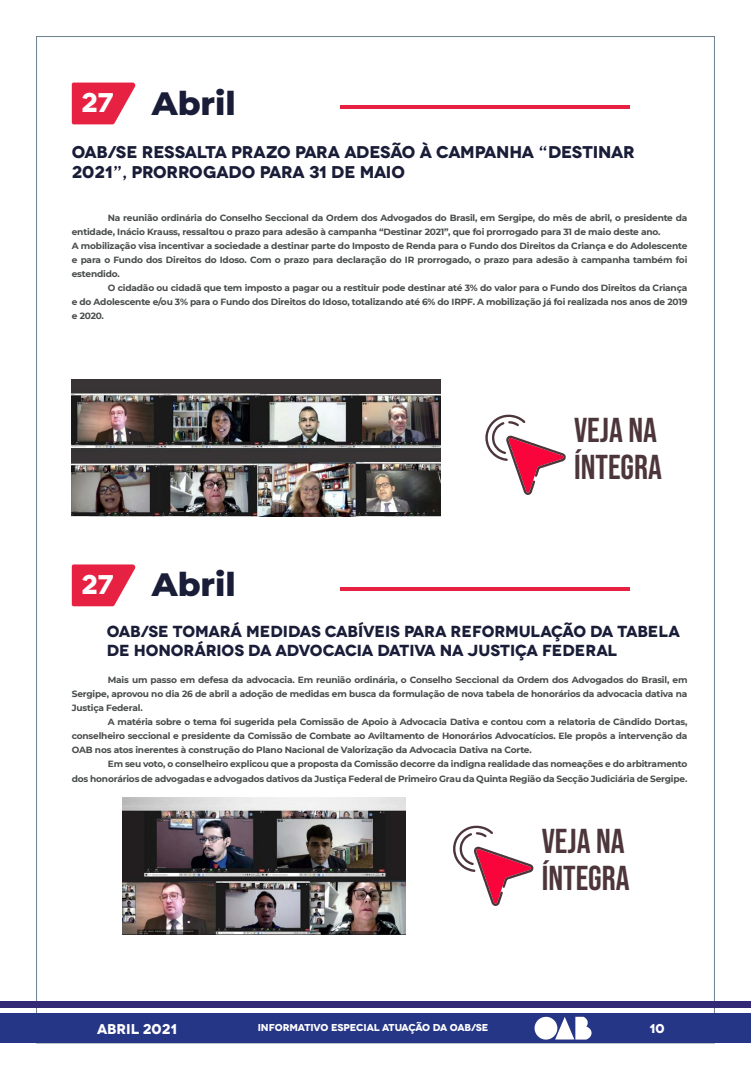
<style>
.page{position:relative;width:751px;height:1078px;background:#fff}
.page>*{position:absolute;margin:0;border:0;box-sizing:border-box;transform-origin:0 0}
.t1{font:34.5px/37.2px "Bebas Neue";color:#4d363b}
.t2{font:800 33px "Montserrat";color:#191d38}
.t3{font:700 17px/20.4px "Novecentowide";letter-spacing:-.02em;color:#191d38}
.t4{font:700 16px/19.2px "Novecentowide";letter-spacing:-.01em;color:#191d38}
.t5{font:700 14.2px "Novecentowide";color:#fff}
.t6{font:700 12.7px "Novecentowide";color:#fff}
.t7{font:700 10px "Novecentowide";letter-spacing:-.02em;color:#fff}
.t8{font:700 9px "Montserrat";letter-spacing:-.02em;color:#484c4b}
.s1{font-family:"Novecentowide";font-weight:700;font-size:27px;color:#fff}
</style>
<div class="page">
<div style="left:0;top:1012px;width:750px;height:30px;background:#263686"></div>
<div style="left:0;top:1000px;width:750px;height:6px;background:#322875"></div>
<svg style="left:534px;top:1016px;width:57px;height:23px"></svg>
<svg style="left:72px;top:82px;width:63px;height:42px;background:#ea445f"></svg>
<hr style="left:340px;top:105px;width:289px;height:3px;background:#e62141">
<img style="left:72px;top:379px;width:368px;height:137px">
<svg style="left:72px;top:564px;width:63px;height:42px;background:#e9445f"></svg>
<svg style="left:340px;top:587px;width:289px;height:3px"></svg>
<img style="left:122px;top:797px;width:283px;height:137px">
<svg style="left:485px;top:414px;width:81px;height:81px"></svg>
<svg style="left:453px;top:825px;width:80px;height:80px"></svg>
<h2 class="t2" style="left:81px;top:79px;width:156px"><span class="s1">27</span> Abril</h2>
<h3 class="t3" style="left:72px;top:142px;width:564px">OAB/SE RESSALTA PRAZO PARA ADESÃO À CAMPANHA “DESTINAR<br>2021”, PRORROGADO PARA 31 DE MAIO</h3>
<p class="t8" style="left:108px;top:211px;width:580px">Na reunião ordinária do Conselho Seccional da Ordem dos Advogados do Brasil, em Sergipe, do mês de abril, o presidente da</p>
<p class="t8" style="left:72px;top:225px;width:590px">entidade, Inácio Krauss, ressaltou o prazo para adesão à campanha “Destinar 2021”, que foi prorrogado para 31 de maio deste ano.</p>
<p class="t8" style="left:72px;top:239px;width:616px">A mobilização visa incentivar a sociedade a destinar parte do Imposto de Renda para o Fundo dos Direitos da Criança e do Adolescente</p>
<p class="t8" style="left:72px;top:253px;width:616px">e para o Fundo dos Direitos do Idoso. Com o prazo para declaração do IR prorrogado, o prazo para adesão à campanha também foi</p>
<p class="t8" style="left:72px;top:267px;width:49px">estendido.</p>
<p class="t8" style="left:108px;top:281px;width:580px">O cidadão ou cidadã que tem imposto a pagar ou a restituir pode destinar até 3% do valor para o Fundo dos Direitos da Criança</p>
<p class="t8" style="left:72px;top:295px;width:616px">e do Adolescente e/ou 3% para o Fundo dos Direitos do Idoso, totalizando até 6% do IRPF. A mobilização já foi realizada nos anos de 2019</p>
<p class="t8" style="left:72px;top:309px;width:34px">e 2020.</p>
<h2 class="t2" style="left:81px;top:560px;width:156px"><span class="s1">27</span> Abril</h2>
<h1 class="t1" style="left:573px;top:410px;width:89px">VEJA NA<br>ÍNTEGRA</h1>
<h3 class="t4" style="left:107px;top:621px;width:574px">OAB/SE TOMARÁ MEDIDAS CABÍVEIS PARA REFORMULAÇÃO DA TABELA<br>DE HONORÁRIOS DA ADVOCACIA DATIVA NA JUSTIÇA FEDERAL</h3>
<p class="t8" style="left:108px;top:673px;width:580px">Mais um passo em defesa da advocacia. Em reunião ordinária, o Conselho Seccional da Ordem dos Advogados do Brasil, em</p>
<p class="t8" style="left:72px;top:687px;width:616px">Sergipe, aprovou no dia 26 de abril a adoção de medidas em busca da formulação de nova tabela de honorários da advocacia dativa na</p>
<p class="t8" style="left:72px;top:701px;width:72px">Justiça Federal.</p>
<p class="t8" style="left:108px;top:715px;width:580px">A matéria sobre o tema foi sugerida pela Comissão de Apoio à Advocacia Dativa e contou com a relatoria de Cândido Dortas,</p>
<p class="t8" style="left:72px;top:729px;width:616px">conselheiro seccional e presidente da Comissão de Combate ao Aviltamento de Honorários Advocatícios. Ele propôs a intervenção da</p>
<p class="t8" style="left:72px;top:743px;width:461px">OAB nos atos inerentes à construção do Plano Nacional de Valorização da Advocacia Dativa na Corte.</p>
<p class="t8" style="left:108px;top:757px;width:580px">Em seu voto, o conselheiro explicou que a proposta da Comissão decorre da indigna realidade das nomeações e do arbitramento</p>
<p class="t8" style="left:72px;top:771px;width:616px">dos honorários de advogadas e advogados dativos da Justiça Federal de Primeiro Grau da Quinta Região da Secção Judiciária de Sergipe.</p>
<h1 class="t1" style="left:541px;top:821px;width:89px">VEJA NA<br>ÍNTEGRA</h1>
<h3 class="t5" style="left:97px;top:1019px;width:81px">ABRIL 2021</h3>
<p class="t7" style="left:257px;top:1021px;width:232px">INFORMATIVO ESPECIAL ATUAÇÃO DA OAB/SE</p>
<h3 class="t6" style="left:649px;top:1019px;width:17px">10</h3>
</div>
